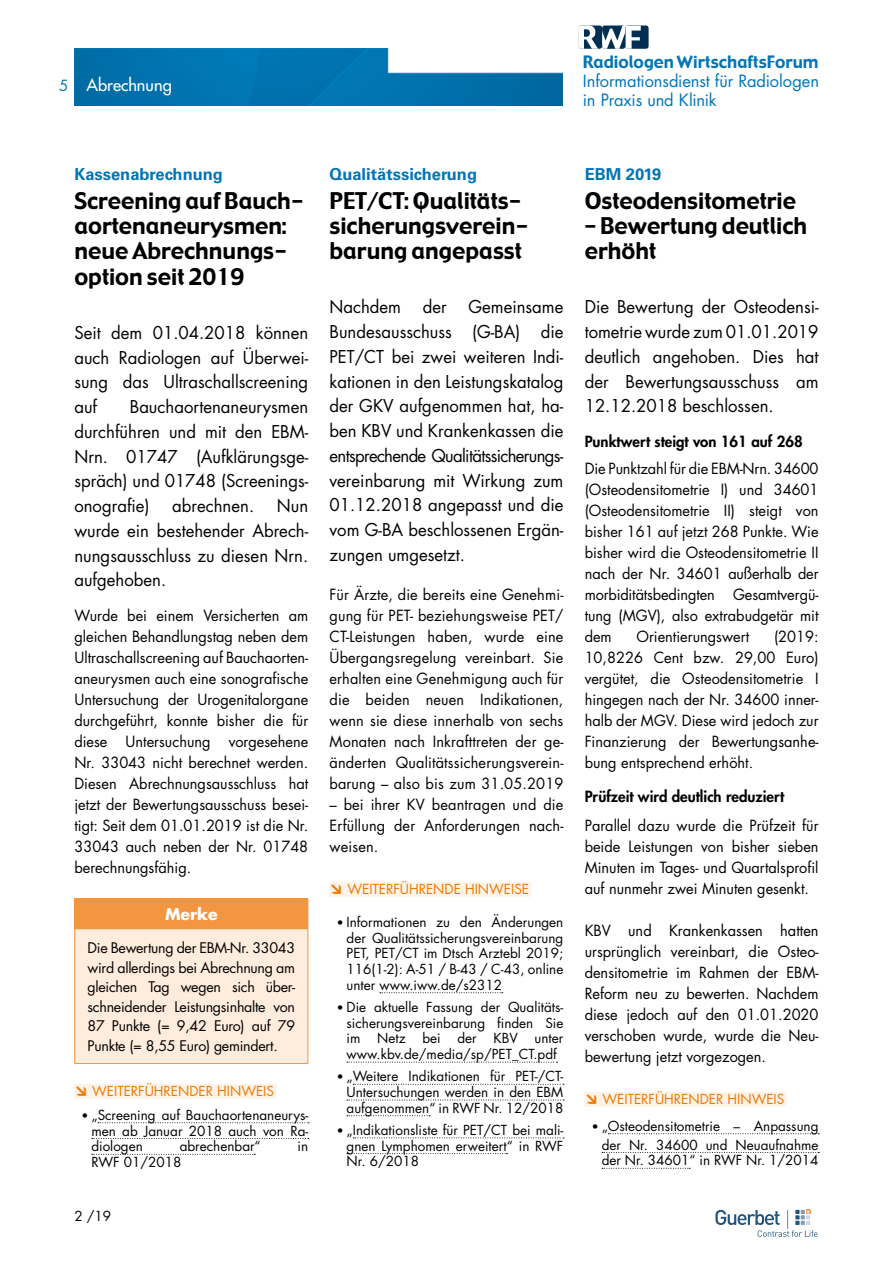
<style>
.page{position:relative;width:893px;height:1263px;background:#fff}
.page>*{position:absolute;margin:0;border:0;box-sizing:border-box;transform-origin:0 0}
.t1{font:22.5px/25.5px "Gadget";color:#000}
.t2{font:17.25px/24.8px "Futura Std";color:#000;text-align:justify}
.t3{font:16.65px "Gadget";color:#0075b8}
.t4{font:16.5px/18.8px "Futura Std";letter-spacing:-.005em;color:#0075b8}
.t5{font:700 16.5px "Univers LT Std";color:#0074b7}
.t6{font:500 16.5px "Futura Std";color:#fff}
.t7{font:700 15.75px "Futura Std";color:#fff}
.t8{font:15px/21px "Futura Std";color:#000;text-align:justify}
.t9{font:800 15px "Futura Std";color:#000}
.t10{font:15px "Futura Std";color:#0074b7}
.t11{font:14.25px/19.5px "Futura Std";letter-spacing:-.02em;color:#000;text-align:justify}
.t12{font:13.5px/15.8px "Futura Std";color:#000;text-align:justify}
.t13{font:13.5px "Futura Std";color:#ef7900}
.s1{font-family:"DIN Pro";font-weight:900}
.s2{font-family:"DIN Pro";font-weight:500}
</style>
<div class="page">
<div style="left:625px;top:26px;width:24px;height:23px;background:#002f53;border-radius:3px"></div>
<svg style="left:579px;top:26px;width:62px;height:23px"></svg>
<img style="left:74px;top:49px;width:489px;height:57px">
<svg style="left:715px;top:1210px;width:103px;height:27px"></svg>
<div style="left:74px;top:1084px;width:202px;height:15px;background:#fef3e8"></div>
<svg style="left:98px;top:1122px;width:211px;height:1px"></svg>
<svg style="left:92px;top:1138px;width:217px;height:1px"></svg>
<svg style="left:92px;top:1154px;width:163px;height:1px"></svg>
<div style="left:75px;top:899px;width:233px;height:30px;background:#f4953f"></div>
<div style="left:75px;top:929px;width:233px;height:134px;background:#feeddd"></div>
<hr style="left:74px;top:898px;width:234px;height:1px;background:#f4953f">
<svg style="left:74px;top:899px;width:1px;height:29px"></svg>
<svg style="left:308px;top:899px;width:1px;height:29px"></svg>
<hr style="left:74px;top:928px;width:234px;height:1px;background:#f4953f">
<hr style="left:74px;top:929px;width:1px;height:134px;background:#f4953f">
<hr style="left:308px;top:929px;width:1px;height:134px;background:#f4953f">
<hr style="left:74px;top:1063px;width:234px;height:1px;background:#f4953f">
<div style="left:329px;top:882px;width:202px;height:15px;background:#fef3e8"></div>
<svg style="left:380px;top:992px;width:123px;height:1px"></svg>
<svg style="left:347px;top:1062px;width:211px;height:1px"></svg>
<svg style="left:353px;top:1084px;width:211px;height:1px"></svg>
<svg style="left:347px;top:1100px;width:217px;height:1px"></svg>
<svg style="left:347px;top:1115px;width:83px;height:1px"></svg>
<svg style="left:353px;top:1137px;width:211px;height:1px"></svg>
<svg style="left:347px;top:1153px;width:160px;height:1px"></svg>
<div style="left:584px;top:1092px;width:202px;height:15px;background:#fef3e8"></div>
<svg style="left:608px;top:1133px;width:211px;height:1px"></svg>
<svg style="left:602px;top:1152px;width:217px;height:1px"></svg>
<svg style="left:602px;top:1168px;width:88px;height:1px"></svg>
<p class="t10" style="left:59px;top:76px;width:11px">5</p>
<p class="t6" style="left:86px;top:74px;width:87px">Abrechnung</p>
<p class="t3" style="left:583px;top:52px;width:237px">Radiologen WirtschaftsForum</p>
<p class="t4" style="left:583px;top:72px;width:238px">Informationsdienst für Radiologen in Praxis und Klinik</p>
<p class="t5" style="left:74px;top:165px;width:150px">Kassenabrechnung</p>
<h1 class="t1" style="left:74px;top:189px;width:231px">Screening auf Bauch&shy;aortenaneurysmen: neue Abrechnungs&shy;option seit 2019</h1>
<p class="t2" style="left:74px;top:320px;width:235px">Seit dem 01.04.2018 können auch Radiologen auf Überwei&shy;sung das Ultraschallscreening auf</p>
<p class="t2" style="left:74px;top:394px;width:235px;text-indent:55px">Bauchaortenaneurysmen durchführen und mit den EBM-Nrn. 01747 (Aufklärungsge&shy;spräch) und 01748 (Screenings&shy;onografie)</p>
<p class="t2" style="left:172px;top:493px;width:83px">abrechnen.</p>
<p class="t2" style="left:74px;top:493px;width:235px;text-indent:203px">Nun wurde ein bestehender Abrech&shy;nungsausschluss zu diesen Nrn. aufgehoben.</p>
<p class="t8" style="left:74px;top:605px;width:235px">Wurde bei einem Versicherten am gleichen Behandlungstag neben dem Ultraschallscreening auf Bauchaorten&shy;aneurysmen auch eine sonografische Untersuchung der Urogenitalorgane durchgeführt, konnte bisher die für diese Untersuchung vorgesehene Nr. 33043 nicht berechnet werden.<br>Diesen Abrechnungsausschluss hat jetzt der Bewertungsausschuss besei&shy;tigt: Seit dem 01.01.2019 ist die Nr.<br>33043 auch neben der Nr. 01748 berechnungsfähig.</p>
<p class="t7" style="left:165px;top:904px;width:54px">Merke</p>
<p class="t11" style="left:88px;top:938px;width:209px">Die Bewertung der EBM-Nr. 33043 wird allerdings bei Abrechnung am gleichen Tag wegen sich über&shy;schneidender Leistungsinhalte von 87 Punkte (= 9,42 Euro) auf 79<br>Punkte (= 8,55 Euro) gemindert.</p>
<p class="t13" style="left:74px;top:1082px;width:201px"><span class="s1">↘</span> WEITERFÜHRENDER HINWEIS</p>
<p class="t12" style="left:91px;top:1107px;width:218px;text-indent:-10px"><span class="s2">•</span> „Screening auf Bauchaortenaneurys&shy;men ab Januar 2018 auch von Ra&shy;diologen</p>
<p class="t12" style="left:180px;top:1138px;width:83px">abrechenbar“</p>
<p class="t12" style="left:298px;top:1138px;width:12px">in</p>
<p class="t12" style="left:91px;top:1154px;width:91px">RWF 01/2018</p>
<p class="t12" style="left:74px;top:1208px;width:38px">2 /19</p>
<p class="t5" style="left:330px;top:165px;width:149px">Qualitätssicherung</p>
<h1 class="t1" style="left:330px;top:189px;width:200px">PET/CT: Qualitäts&shy;sicherungsverein&shy;barung angepasst</h1>
<p class="t2" style="left:330px;top:295px;width:73px">Nachdem</p>
<p class="t2" style="left:423px;top:295px;width:25px">der</p>
<p class="t2" style="left:330px;top:295px;width:235px;text-indent:139px">Gemeinsame Bundesausschuss (G-BA) die PET/CT bei zwei weiteren Indi&shy;kationen in den Leistungskatalog der GKV aufgenommen hat, ha&shy;ben KBV und Krankenkassen die entsprechende Qualitätssicherungs&shy;vereinbarung mit Wirkung zum 01.12.2018 angepasst und die vom G-BA beschlossenen Ergän&shy;zungen umgesetzt.</p>
<p class="t8" style="left:330px;top:584px;width:235px">Für Ärzte, die bereits eine Genehmi&shy;gung für PET- beziehungsweise PET/ CT-Leistungen haben, wurde eine Übergangsregelung vereinbart. Sie erhalten eine Genehmigung auch für die beiden neuen Indikationen, wenn sie diese innerhalb von sechs Monaten nach Inkrafttreten der ge&shy;änderten Qualitätssicherungsverein&shy;barung – also bis zum 31.05.2019</p>
<p class="t8" style="left:330px;top:794px;width:235px">– bei ihrer KV beantragen und die Erfüllung der Anforderungen nach&shy;weisen.</p>
<p class="t13" style="left:330px;top:880px;width:201px"><span class="s1">↘</span> WEITERFÜHRENDE HINWEISE</p>
<p class="t12" style="left:347px;top:914px;width:218px;text-indent:-10px"><span class="s2">•</span> Informationen zu den Änderungen der Qualitätssicherungsvereinbarung PET, PET/CT im Dtsch Arztebl 2019; 116(1-2): A-51 / B-43 / C-43, online unter www.iww.de/s2312</p>
<p class="t12" style="left:347px;top:999px;width:218px;text-indent:-10px"><span class="s2">•</span> Die aktuelle Fassung der Qualitäts&shy;sicherungsvereinbarung finden Sie im Netz bei der KBV unter www.kbv.de/media/sp/PET_CT.pdf</p>
<p class="t12" style="left:347px;top:1068px;width:218px;text-indent:-10px"><span class="s2">•</span> „Weitere Indikationen für PET-/CT-Untersuchungen werden in den EBM aufgenommen“ in RWF Nr. 12/2018</p>
<p class="t12" style="left:347px;top:1122px;width:218px;text-indent:-10px"><span class="s2">•</span> „Indikationsliste für PET/CT bei mali&shy;gnen Lymphomen erweitert“ in RWF Nr. 6/2018</p>
<p class="t5" style="left:585px;top:165px;width:78px">EBM 2019</p>
<h1 class="t1" style="left:585px;top:189px;width:213px">Osteodensitometrie</h1>
<h1 class="t1" style="left:585px;top:214px;width:224px">– Bewertung deutlich erhöht</h1>
<p class="t2" style="left:585px;top:295px;width:235px">Die Bewertung der Osteodensi&shy;tometrie wurde zum 01.01.2019 deutlich angehoben. Dies hat der Bewertungsausschuss am 12.12.2018 beschlossen.</p>
<p class="t9" style="left:585px;top:432px;width:220px">Punktwert steigt von 161 auf 268</p>
<p class="t8" style="left:585px;top:458px;width:235px">Die Punktzahl für die EBM-Nrn. 34600 (Osteodensitometrie I) und 34601 (Osteodensitometrie II) steigt von bisher 161 auf jetzt 268 Punkte. Wie bisher wird die Osteodensitometrie II nach der Nr. 34601 außerhalb der morbiditätsbedingten Gesamtvergü&shy;tung (MGV), also extrabudgetär mit dem</p>
<p class="t8" style="left:585px;top:626px;width:235px;text-indent:189px">(2019:<br>10,8226 Cent bzw. 29,00 Euro) vergütet, die Osteodensitometrie I hingegen nach der Nr. 34600 inner&shy;halb der MGV. Diese wird jedoch zur Finanzierung der Bewertungsanhe&shy;bung entsprechend erhöht.</p>
<p class="t9" style="left:585px;top:787px;width:201px">Prüfzeit wird deutlich reduziert</p>
<p class="t8" style="left:585px;top:815px;width:235px">Parallel dazu wurde die Prüfzeit für beide Leistungen von bisher sieben Minuten im Tages- und Quartalsprofil auf nunmehr zwei Minuten gesenkt.</p>
<p class="t8" style="left:585px;top:920px;width:235px">KBV und Krankenkassen hatten ursprünglich vereinbart, die Osteo&shy;densitometrie im Rahmen der EBM-Reform neu zu bewerten. Nachdem diese jedoch auf den 01.01.2020 verschoben wurde, wurde die Neu&shy;bewertung jetzt vorgezogen.</p>
<p class="t13" style="left:585px;top:1090px;width:201px"><span class="s1">↘</span> WEITERFÜHRENDER HINWEIS</p>
<p class="t12" style="left:592px;top:1116px;width:228px;line-height:18.8px;text-align:right"><span class="s2">•</span> „Osteodensitometrie – Anpassung der Nr. 34600 und Neuaufnahme</p>
<p class="t12" style="left:602px;top:1152px;width:218px">der Nr. 34601“ in RWF Nr. 1/2014</p>
<p class="t8" style="left:636px;top:626px;width:114px">Orientierungswert</p>
</div>
